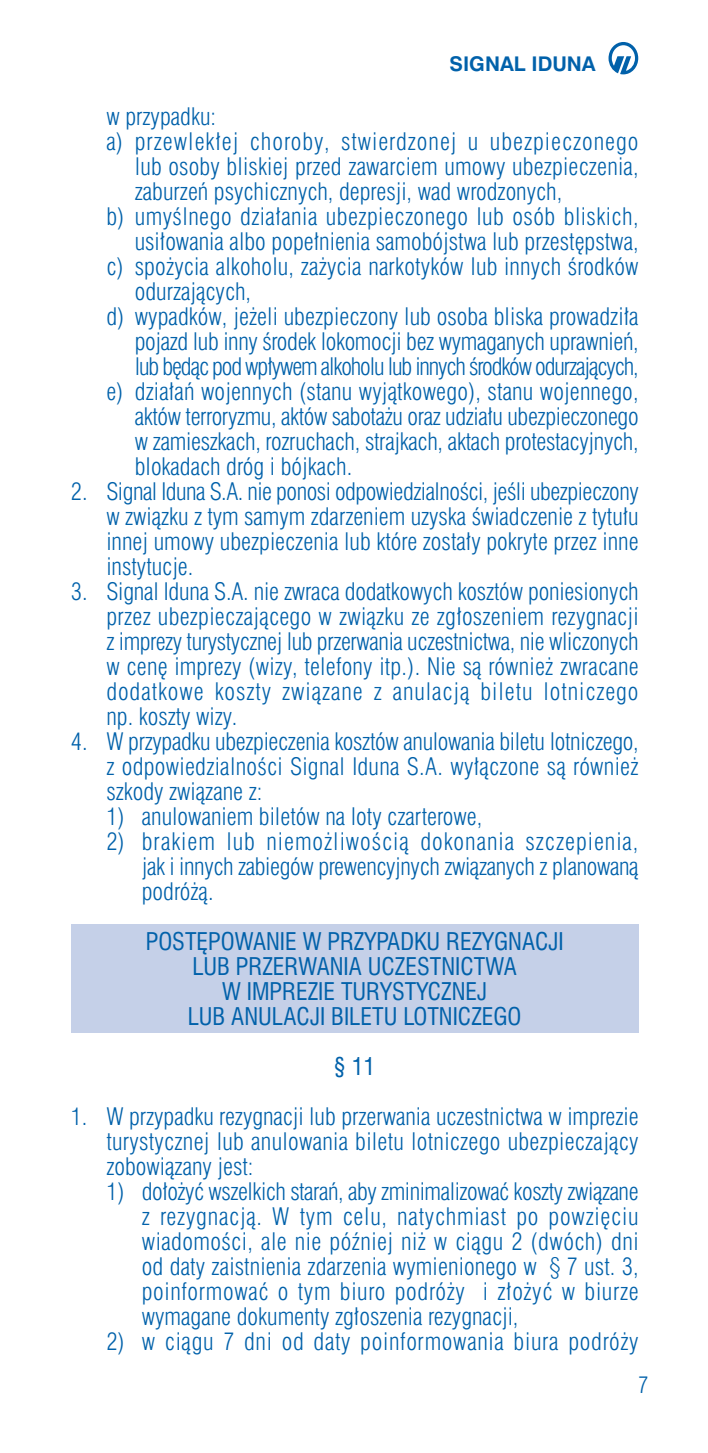
<style>
.page{position:relative;width:708px;height:1453px;background:#fff}
.page>*{position:absolute;margin:0;border:0;box-sizing:border-box;transform-origin:0 0}
.t1{font:300 condensed 23.75px/25px "Swiss 721 PL";color:#0161aa;text-align:justify}
.t2{font:condensed 23.75px/25px "Swiss 721 PL";color:#0161aa;text-align:center}
.t3{font:300 condensed 23.75px "Swiss 721 PL";letter-spacing:-.045em;color:#0161aa}
.t4{font:300 condensed 23.75px "Swiss 721 PL";letter-spacing:.02em;color:#0161aa}
.t5{font:300 condensed 23.75px "Swiss 721 PL";letter-spacing:.04em;color:#0161aa}
.t6{font:300 condensed 23.75px "Swiss 721 PL";letter-spacing:.03em;color:#0161aa}
.t7{font:300 condensed 22.5px "Swiss 721 PL";color:#0161aa}
.t8{font:700 20.25px "Swiss 721 PL";color:#0161aa}
</style>
<div class="page">
<div style="left:71px;top:924px;width:567px;height:108px;background:#c5d0e8"></div>
<svg style="left:608px;top:42px;width:30px;height:32px"></svg>
<p class="t8" style="left:449px;top:57px;width:148px">SIGNAL IDUNA</p>
<p class="t1" style="left:106px;top:107px;width:111px">w przypadku:</p>
<p class="t5" style="left:106px;top:133px;width:533px">a) przewlek∏ej choroby, stwierdzonej u ubezpieczonego</p>
<p class="t1" style="left:135px;top:157px;width:505px">lub osoby bliskiej przed zawarciem umowy ubezpieczenia,</p>
<p class="t1" style="left:135px;top:182px;width:429px">zaburzeƒ psychicznych, depresji, wad wrodzonych,</p>
<p class="t4" style="left:106px;top:208px;width:533px">b) umyÊlnego dzia∏ania ubezpieczonego lub osób bliskich,</p>
<p class="t1" style="left:135px;top:232px;width:505px">usi∏owania albo pope∏nienia samobójstwa lub przest´pstwa,</p>
<p class="t1" style="left:106px;top:257px;width:533px">c) spo˝ycia alkoholu, za˝ycia narkotyków lub innych Êrodków</p>
<p class="t1" style="left:135px;top:282px;width:118px">odurzajàcych,</p>
<p class="t1" style="left:106px;top:307px;width:533px">d) wypadków, je˝eli ubezpieczony lub osoba bliska prowadzi∏a</p>
<p class="t1" style="left:135px;top:332px;width:505px">pojazd lub inny Êrodek lokomocji bez wymaganych uprawnieƒ,</p>
<p class="t3" style="left:135px;top:358px;width:505px">lub b´dàc pod wp∏ywem alkoholu lub innych Êrodków odurzajàcych,</p>
<p class="t1" style="left:106px;top:382px;width:533px">e) dzia∏aƒ wojennych (stanu wyjàtkowego), stanu wojennego,</p>
<p class="t1" style="left:135px;top:407px;width:505px">aktów terroryzmu, aktów sabota˝u oraz udzia∏u ubezpieczonego</p>
<p class="t1" style="left:135px;top:432px;width:505px">w zamieszkach, rozruchach, strajkach, aktach protestacyjnych,</p>
<p class="t1" style="left:135px;top:457px;width:219px">blokadach dróg i bójkach.</p>
<p class="t1" style="left:106px;top:482px;width:534px;text-indent:-35px">2. Signal Iduna S.A. nie ponosi odpowiedzialnoÊci, jeÊli ubezpieczony w zwiàzku z tym samym zdarzeniem uzyska Êwiadczenie z tytu∏u innej umowy ubezpieczenia lub które zosta∏y pokryte przez inne instytucje.</p>
<p class="t1" style="left:106px;top:582px;width:534px;text-indent:-35px">3. Signal Iduna S.A. nie zwraca dodatkowych kosztów poniesionych przez ubezpieczajàcego w zwiàzku ze zg∏oszeniem rezygnacji z imprezy turystycznej lub przerwania uczestnictwa, nie wliczonych w cen´ imprezy (wizy, telefony itp.). Nie sà równie˝ zwracane dodatkowe koszty zwiàzane z anulacjà biletu lotniczego np. koszty wizy.</p>
<p class="t1" style="left:106px;top:732px;width:533px;text-indent:-35px">4. W przypadku ubezpieczenia kosztów anulowania biletu lotniczego, z odpowiedzialnoÊci Signal Iduna S.A. wy∏àczone sà równie˝ szkody zwiàzane z:</p>
<p class="t1" style="left:106px;top:807px;width:377px">1) anulowaniem biletów na loty czarterowe,</p>
<p class="t1" style="left:142px;top:832px;width:498px;text-indent:-35px">2) brakiem lub niemo˝liwoÊcià dokonania szczepienia, jak i innych zabiegów prewencyjnych zwiàzanych z planowanà podró˝à.</p>
<p class="t2" style="left:146px;top:932px;width:419px">POST¢POWANIE W PRZYPADKU REZYGNACJI<br>LUB PRZERWANIA UCZESTNICTWA<br>W IMPREZIE TURYSTYCZNEJ<br>LUB ANULACJI BILETU LOTNICZEGO</p>
<p class="t2" style="left:334px;top:1057px;width:43px">§ 11</p>
<p class="t1" style="left:106px;top:1107px;width:533px;text-indent:-35px">1. W przypadku rezygnacji lub przerwania uczestnictwa w imprezie turystycznej lub anulowania biletu lotniczego ubezpieczajàcy zobowiàzany jest:</p>
<p class="t1" style="left:142px;top:1182px;width:498px;text-indent:-35px">1) do∏o˝yç wszelkich staraƒ, aby zminimalizowaç koszty zwiàzane z rezygnacjà. W tym celu, natychmiast po powzi´ciu wiadomoÊci, ale nie póêniej ni˝ w ciàgu 2 (dwóch) dni od daty zaistnienia zdarzenia wymienionego w § 7 ust. 3, poinformowaç o tym biuro podró˝y i z∏o˝yç w biurze wymagane dokumenty zg∏oszenia rezygnacji,</p>
<p class="t6" style="left:106px;top:1333px;width:533px">2) w ciàgu 7 dni od daty poinformowania biura podró˝y</p>
<p class="t7" style="left:638px;top:1377px;width:12px">7</p>
</div>
